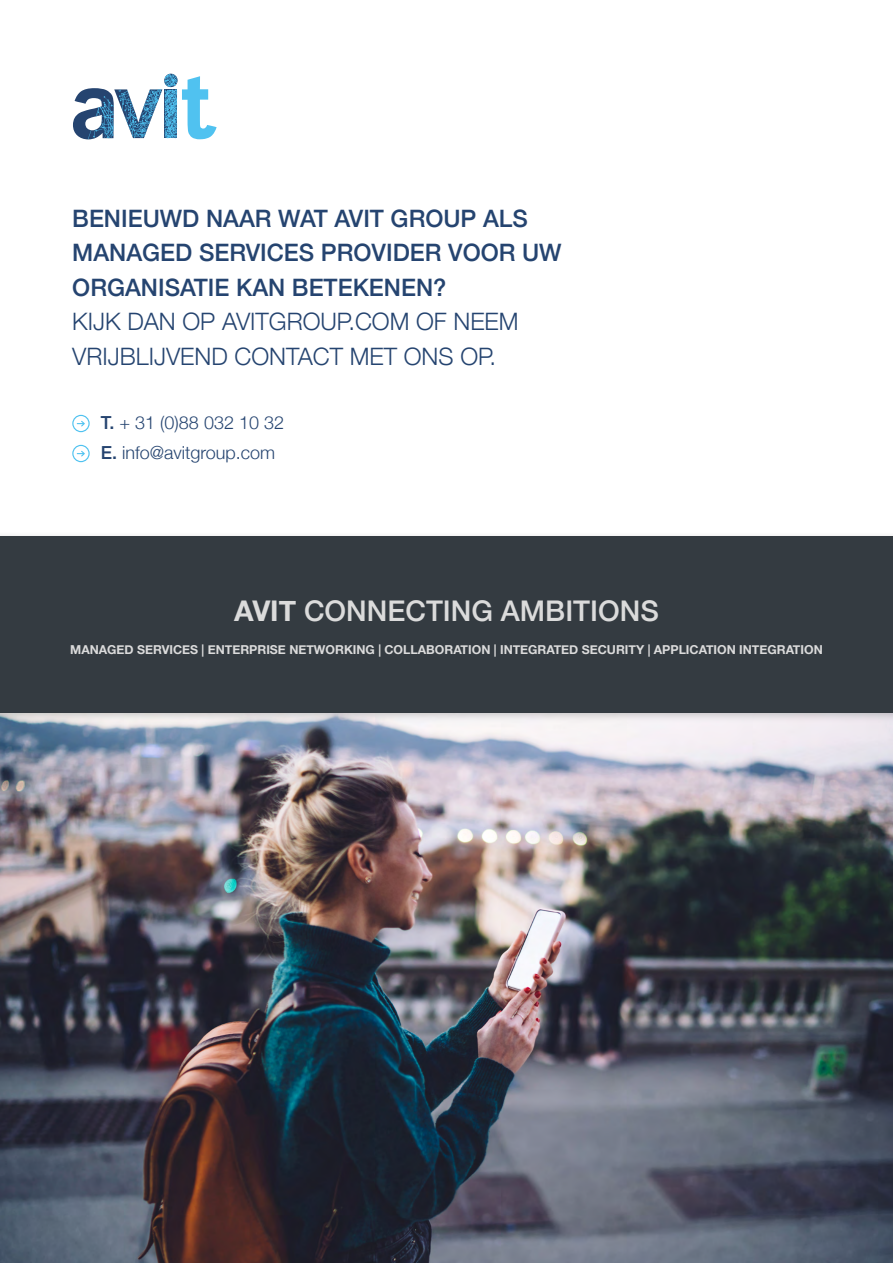
<style>
.page{position:relative;width:893px;height:1263px;background:#fff}
.page>*{position:absolute;margin:0;border:0;box-sizing:border-box;transform-origin:0 0}
.t1{font:500 28.5px "Helvetica Neue";color:#dbdbdb}
.t2{font:500 24px/34.5px "Helvetica Neue";color:#254470}
.t3{font:300 24px/34.5px "Helvetica Neue";color:#254470}
.t4{font:300 18px/30px "Helvetica Neue";color:#254470}
.t5{font:700 12.3px "Helvetica Neue";color:#dbdbdb}
.s1{font-weight:500}
.s2{font-weight:700}
</style>
<div class="page">
<img style="left:0;top:723px;width:893px;height:540px">
<svg style="left:72px;top:415px;width:18px;height:17px"></svg>
<svg style="left:72px;top:445px;width:18px;height:17px"></svg>
<svg style="left:73px;top:73px;width:144px;height:66px"></svg>
<div style="left:0;top:531px;width:893px;height:192px;background:#000;opacity:.2"></div>
<div style="left:0;top:536px;width:893px;height:176px;background:#343b41"></div>
<h2 class="t2" style="left:72px;top:199px;width:491px">BENIEUWD NAAR WAT AVIT GROUP ALS<br>MANAGED SERVICES PROVIDER VOOR UW<br>ORGANISATIE KAN BETEKENEN?</h2>
<h2 class="t3" style="left:72px;top:303px;width:448px">KIJK DAN OP AVITGROUP.COM OF NEEM<br>VRIJBLIJVEND CONTACT MET ONS OP.</h2>
<h3 class="t4" style="left:101px;top:406px;width:185px"><span class="s1">T.</span> + 31 (0)88 032 10 32<br><span class="s1">E.</span> info@avitgroup.com</h3>
<h1 class="t1" style="left:234px;top:588px;width:426px"><span class="s2">AVIT</span> CONNECTING AMBITIONS</h1>
<p class="t5" style="left:70px;top:640px;width:754px">MANAGED SERVICES | ENTERPRISE NETWORKING | COLLABORATION | INTEGRATED SECURITY | APPLICATION INTEGRATION</p>
</div>
